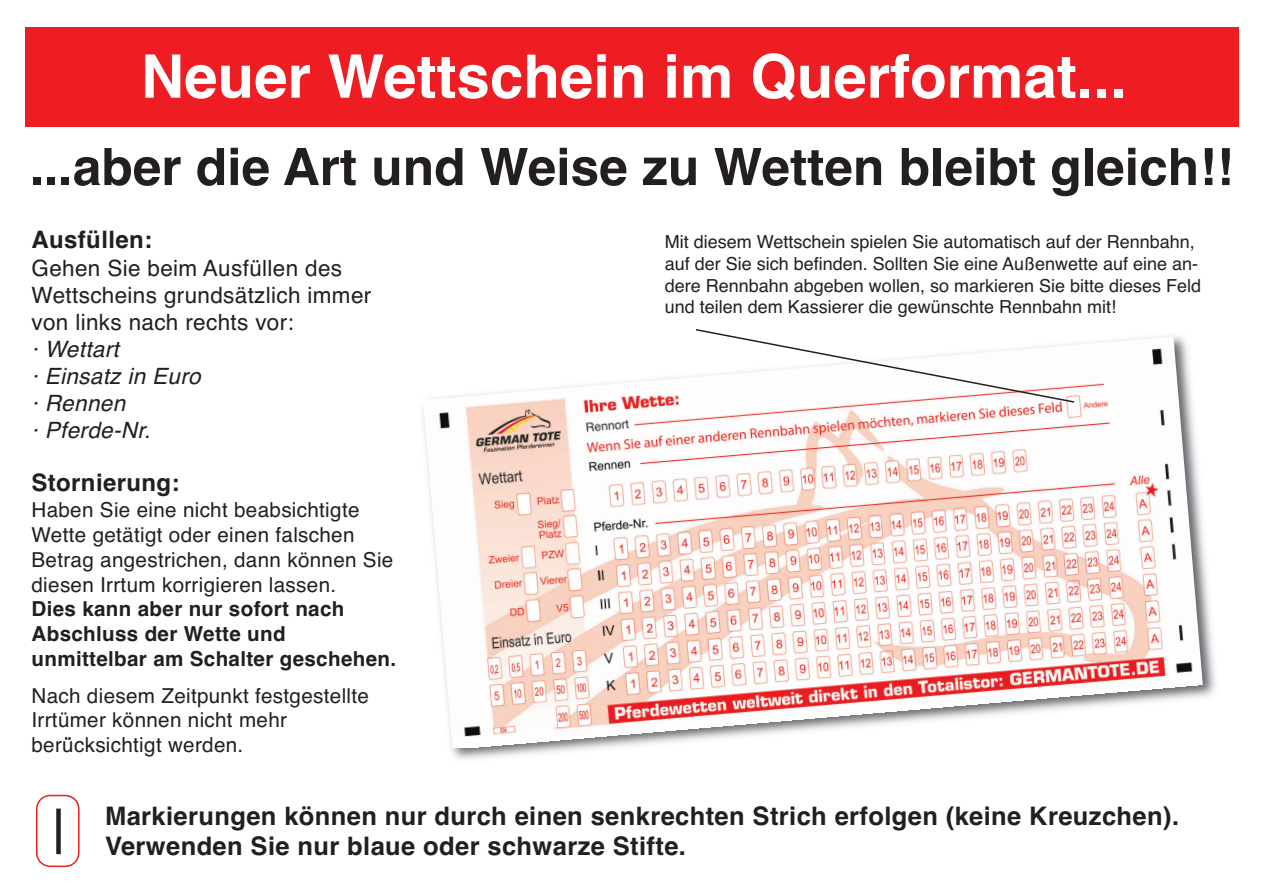
<style>
.page{position:relative;width:1263px;height:893px;background:#fff}
.page>*{position:absolute;margin:0;border:0;box-sizing:border-box;transform-origin:0 0}
.t1{font:700 60px "Helvetica";color:#fff}
.t2{font:700 51.45px "Helvetica";color:#231f20}
.t3{font:700 25.5px/30.6px "Helvetica";letter-spacing:.015em;color:#231f20}
.t4{font:700 24px "Helvetica";letter-spacing:.015em;color:#231f20}
.t5{font:22.5px/27px "Helvetica";letter-spacing:.015em;color:#231f20}
.t6{font:italic 22.5px/27px "Helvetica";letter-spacing:.015em;color:#231f20}
.t7{font:20.7px/24.8px "Helvetica";letter-spacing:.015em;color:#231f20}
.t8{font:700 20.7px/24.8px "Helvetica";letter-spacing:.015em;color:#231f20}
.t9{font:18px/21.6px "Helvetica";color:#231f20}
</style>
<div class="page">
<img style="left:451px;top:336px;width:765px;height:424px">
<img style="left:423px;top:337px;width:780px;height:410px">
<div style="left:25px;top:27px;width:1213px;height:100px;background:#ee1d23"></div>
<svg style="left:694px;top:329px;width:382px;height:75px"></svg>
<svg style="left:36px;top:795px;width:44px;height:72px"></svg>
<div style="left:56px;top:808px;width:5px;height:46px;background:#231f20"></div>
<h1 class="t1" style="left:141px;top:55px;width:987px">Neuer Wettschein im Querformat...</h1>
<h2 class="t2" style="left:30px;top:148px;width:1205px">...aber die Art und Weise zu Wetten bleibt gleich!!</h2>
<h3 class="t4" style="left:32px;top:231px;width:122px">Ausfüllen:</h3>
<p class="t5" style="left:32px;top:257px;width:341px">Gehen Sie beim Ausfüllen des<br>Wettscheins grundsätzlich immer von links nach rechts vor:</p>
<p class="t6" style="left:32px;top:336px;width:171px">· Wettart<br>· Einsatz in Euro · Rennen<br>· Pferde-Nr.</p>
<h3 class="t4" style="left:32px;top:474px;width:149px">Stornierung:</h3>
<p class="t7" style="left:32px;top:500px;width:363px">Haben Sie eine nicht beabsichtigte Wette getätigt oder einen falschen Betrag angestrichen, dann können Sie diesen Irrtum korrigieren lassen.</p>
<p class="t8" style="left:32px;top:599px;width:366px">Dies kann aber nur sofort nach<br>Abschluss der Wette und unmittelbar am Schalter geschehen.</p>
<p class="t7" style="left:32px;top:685px;width:339px">Nach diesem Zeitpunkt festgestellte<br>Irrtümer können nicht mehr berü̈cksichtigt werden.</p>
<p class="t9" style="left:665px;top:233px;width:538px">Mit diesem Wettschein spielen Sie automatisch auf der Rennbahn, auf der Sie sich befinden. Sollten Sie eine Außenwette auf eine an&shy;dere Rennbahn abgeben wollen, so markieren Sie bitte dieses Feld und teilen dem Kassierer die gewünschte Rennbahn mit!</p>
<h3 class="t3" style="left:105px;top:803px;width:1075px">Markierungen können nur durch einen senkrechten Strich erfolgen (keine Kreuzchen).<br>Verwenden Sie nur blaue oder schwarze Stifte.</h3>
</div>
